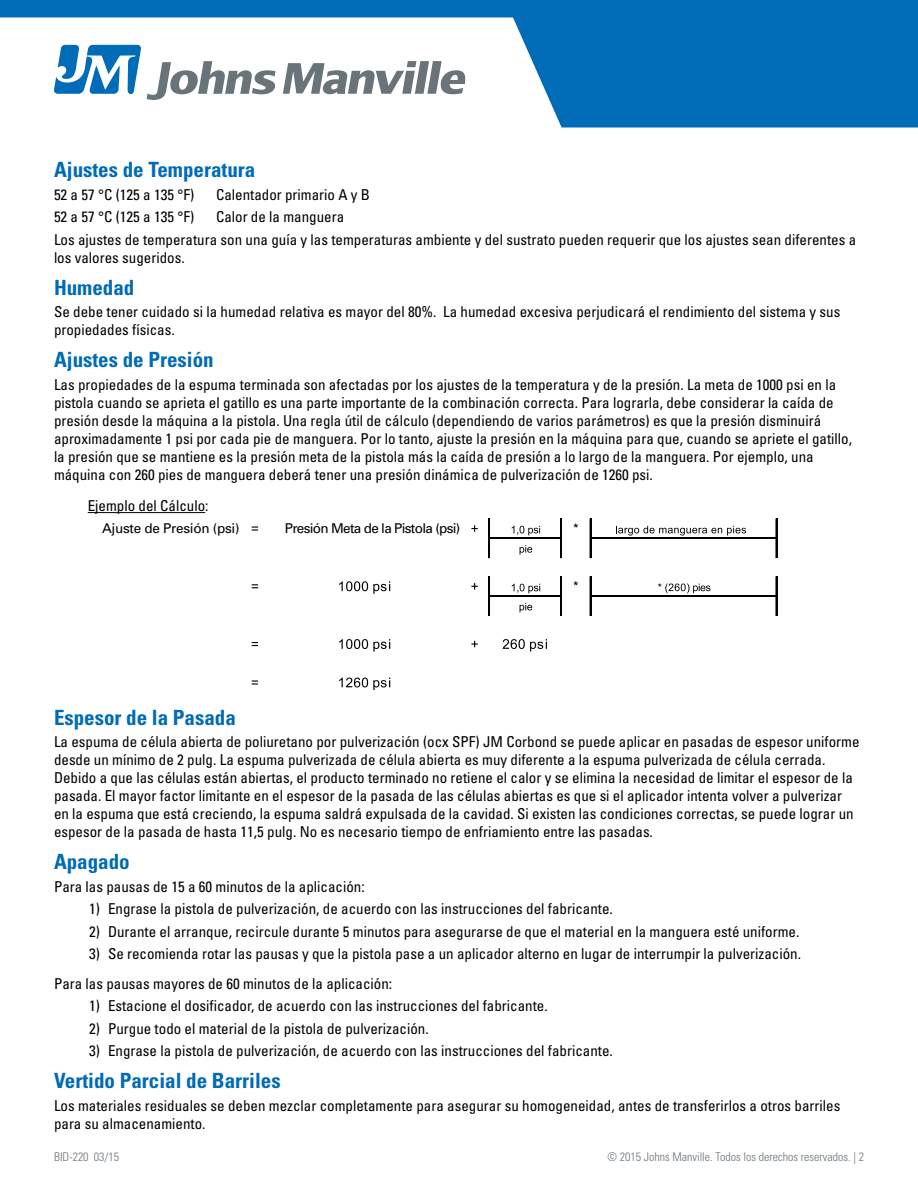
<style>
.page{position:relative;width:918px;height:1188px;background:#fff}
.page>*{position:absolute;margin:0;border:0;box-sizing:border-box;transform-origin:0 0}
.t1{font:700 condensed 21px "Univers LT Std";color:#006bb6}
.t2{font:condensed 15px/18px "Univers LT Std";color:#000}
.t3{font:13.5px "Univers";letter-spacing:-.05em;color:#000}
.t4{font:13.5px "Univers";letter-spacing:-.02em;color:#000}
.t5{font:300 condensed 12px "Univers LT Std";color:#68737a}
</style>
<div class="page">
<svg style="left:0;top:0;width:918px;height:127px;fill:#006bb6"></svg>
<hr style="left:88px;top:512px;width:117px;height:1px;background:#000">
<svg style="left:252px;top:527px;width:6px;height:4px"></svg>
<svg style="left:471px;top:525px;width:7px;height:7px"></svg>
<svg style="left:512px;top:526px;width:28px;height:9px"></svg>
<svg style="left:574px;top:523px;width:4px;height:5px"></svg>
<svg style="left:616px;top:526px;width:130px;height:10px"></svg>
<svg style="left:520px;top:545px;width:12px;height:10px"></svg>
<svg style="left:252px;top:584px;width:6px;height:4px"></svg>
<svg style="left:339px;top:581px;width:51px;height:13px"></svg>
<svg style="left:471px;top:583px;width:7px;height:7px"></svg>
<svg style="left:512px;top:584px;width:28px;height:9px"></svg>
<svg style="left:574px;top:581px;width:4px;height:4px"></svg>
<svg style="left:658px;top:583px;width:52px;height:10px"></svg>
<svg style="left:520px;top:603px;width:12px;height:9px"></svg>
<svg style="left:252px;top:642px;width:6px;height:4px"></svg>
<svg style="left:339px;top:639px;width:51px;height:13px"></svg>
<svg style="left:471px;top:641px;width:7px;height:6px"></svg>
<svg style="left:503px;top:639px;width:44px;height:13px"></svg>
<svg style="left:252px;top:680px;width:6px;height:5px"></svg>
<svg style="left:339px;top:678px;width:51px;height:12px"></svg>
<hr style="left:490px;top:537px;width:72px;height:1px;background:#000">
<hr style="left:490px;top:538px;width:72px;height:1px;background:#000">
<hr style="left:488px;top:519px;width:1px;height:39px;background:#000">
<hr style="left:489px;top:519px;width:1px;height:39px;background:#000">
<hr style="left:560px;top:519px;width:1px;height:39px;background:#000">
<hr style="left:561px;top:519px;width:1px;height:39px;background:#000">
<hr style="left:590px;top:519px;width:1px;height:39px;background:#000">
<hr style="left:775px;top:519px;width:2px;height:39px;background:#000">
<hr style="left:490px;top:595px;width:72px;height:1px;background:#000">
<hr style="left:490px;top:596px;width:72px;height:1px;background:#000">
<hr style="left:488px;top:576px;width:1px;height:40px;background:#000">
<hr style="left:489px;top:576px;width:1px;height:40px;background:#000">
<hr style="left:560px;top:576px;width:1px;height:40px;background:#000">
<hr style="left:561px;top:576px;width:1px;height:40px;background:#000">
<hr style="left:590px;top:576px;width:1px;height:40px;background:#000">
<hr style="left:775px;top:576px;width:2px;height:40px;background:#000">
<hr style="left:591px;top:537px;width:186px;height:1px;background:#000">
<hr style="left:591px;top:538px;width:186px;height:1px;background:#000">
<hr style="left:591px;top:595px;width:186px;height:1px;background:#000">
<hr style="left:591px;top:596px;width:186px;height:1px;background:#000">
<h1 class="t1" style="left:54px;top:157px;width:203px">Ajustes de Temperatura</h1>
<p class="t2" style="left:54px;top:185px;width:142px">52 a 57 °C (125 a 135 °F)</p>
<p class="t2" style="left:216px;top:185px;width:156px">Calentador primario A y B</p>
<p class="t2" style="left:54px;top:208px;width:142px">52 a 57 °C (125 a 135 °F)</p>
<p class="t2" style="left:54px;top:205px;width:804px;line-height:22.5px;text-indent:162px">Calor de la manguera<br>Los ajustes de temperatura son una guía y las temperaturas ambiente y del sustrato pueden requerir que los ajustes sean diferentes a</p>
<p class="t2" style="left:54px;top:248px;width:132px">los valores sugeridos.</p>
<h1 class="t1" style="left:54px;top:274px;width:82px">Humedad</h1>
<p class="t2" style="left:54px;top:303px;width:788px">Se debe tener cuidado si la humedad relativa es mayor del 80%. La humedad excesiva perjudicará el rendimiento del sistema y sus propiedades físicas.</p>
<h1 class="t1" style="left:54px;top:347px;width:161px">Ajustes de Presión</h1>
<p class="t2" style="left:54px;top:375px;width:800px">Las propiedades de la espuma terminada son afectadas por los ajustes de la temperatura y de la presión. La meta de 1000 psi en la pistola cuando se aprieta el gatillo es una parte importante de la combinación correcta. Para lograrla, debe considerar la caída de presión desde la máquina a la pistola. Una regla útil de cálculo (dependiendo de varios parámetros) es que la presión disminuirá aproximadamente 1 psi por cada pie de manguera. Por lo tanto, ajuste la presión en la máquina para que, cuando se apriete el gatillo, la presión que se mantiene es la presión meta de la pistola más la caída de presión a lo largo de la manguera. Por ejemplo, una máquina con 260 pies de manguera deberá tener una presión dinámica de pulverización de 1260 psi.</p>
<p class="t2" style="left:88px;top:497px;width:122px">Ejemplo del Cálculo:</p>
<p class="t4" style="left:102px;top:521px;width:139px">Ajuste de Presión (psi)</p>
<p class="t3" style="left:285px;top:521px;width:177px">Presión Meta de la Pistola (psi)</p>
<h1 class="t1" style="left:54px;top:705px;width:183px">Espesor de la Pasada</h1>
<p class="t2" style="left:54px;top:733px;width:807px">La espuma de célula abierta de poliuretano por pulverización (ocx SPF) JM Corbond se puede aplicar en pasadas de espesor uniforme desde un mínimo de 2 pulg. La espuma pulverizada de célula abierta es muy diferente a la espuma pulverizada de célula cerrada.<br>Debido a que las células están abiertas, el producto terminado no retiene el calor y se elimina la necesidad de limitar el espesor de la pasada. El mayor factor limitante en el espesor de la pasada de las células abiertas es que si el aplicador intenta volver a pulverizar en la espuma que está creciendo, la espuma saldrá expulsada de la cavidad. Si existen las condiciones correctas, se puede lograr un espesor de la pasada de hasta 11,5 pulg. No es necesario tiempo de enfriamiento entre las pasadas.</p>
<h1 class="t1" style="left:54px;top:849px;width:77px">Apagado</h1>
<p class="t2" style="left:54px;top:877px;width:312px">Para las pausas de 15 a 60 minutos de la aplicación:</p>
<p class="t2" style="left:89px;top:900px;width:525px">1) Engrase la pistola de pulverización, de acuerdo con las instrucciones del fabricante.</p>
<p class="t2" style="left:89px;top:922px;width:712px">2) Durante el arranque, recircule durante 5 minutos para asegurarse de que el material en la manguera esté uniforme.</p>
<p class="t2" style="left:54px;top:939px;width:749px;line-height:29.2px;text-indent:35px">3) Se recomienda rotar las pausas y que la pistola pase a un aplicador alterno en lugar de interrumpir la pulverización.<br>Para las pausas mayores de 60 minutos de la aplicación:</p>
<p class="t2" style="left:89px;top:997px;width:460px">1) Estacione el dosificador, de acuerdo con las instrucciones del fabricante.</p>
<p class="t2" style="left:89px;top:1019px;width:341px">2) Purgue todo el material de la pistola de pulverización.</p>
<p class="t2" style="left:89px;top:1042px;width:525px">3) Engrase la pistola de pulverización, de acuerdo con las instrucciones del fabricante.</p>
<h1 class="t1" style="left:54px;top:1068px;width:228px">Vertido Parcial de Barriles</h1>
<p class="t2" style="left:54px;top:1096px;width:788px">Los materiales residuales se deben mezclar completamente para asegurar su homogeneidad, antes de transferirlos a otros barriles para su almacenamiento.</p>
<p class="t5" style="left:54px;top:1150px;width:67px">BID-220 03/15</p>
<p class="t5" style="left:607px;top:1150px;width:258px">© 2015 Johns Manville. Todos los derechos reservados. | 2</p>
</div>
